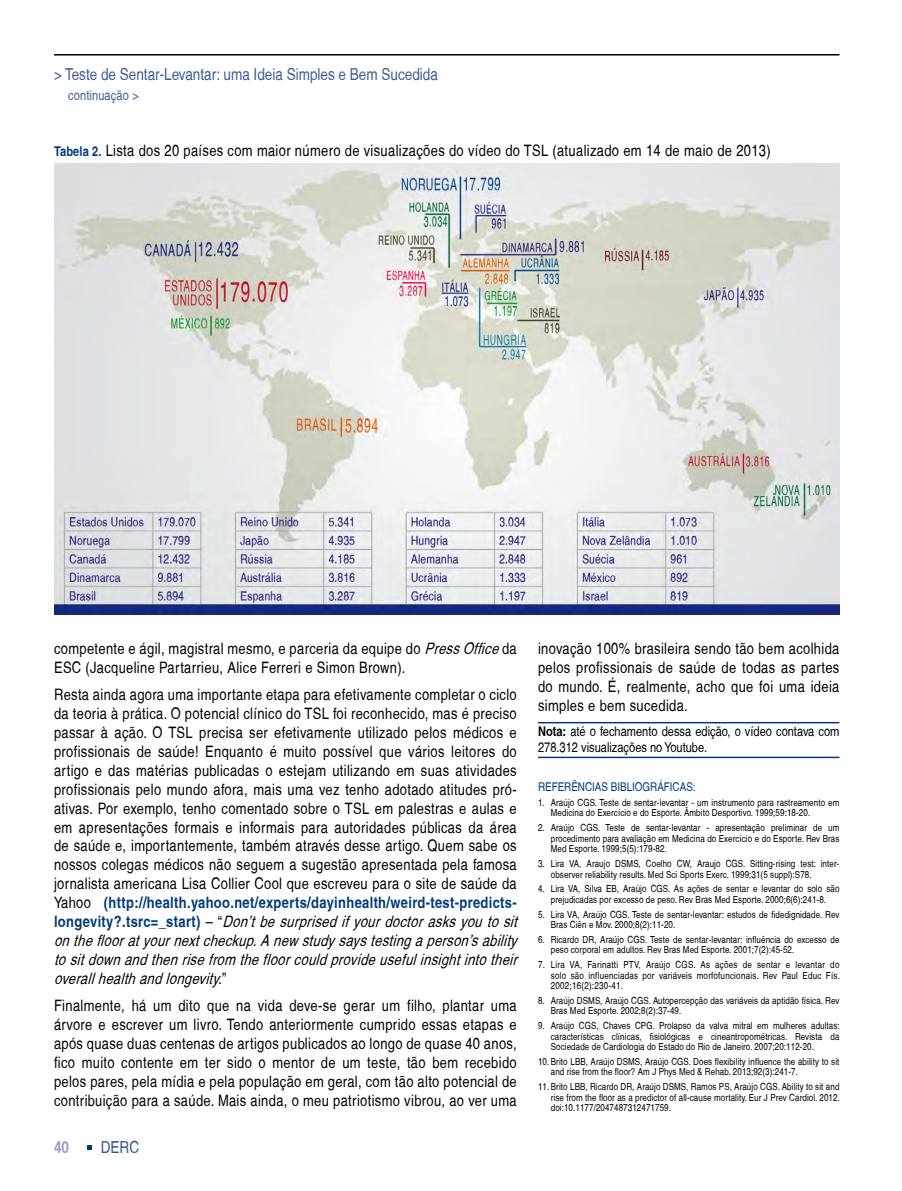
<style>
.page{position:relative;width:902px;height:1191px;background:#fff}
.page>*{position:absolute;margin:0;border:0;box-sizing:border-box;transform-origin:0 0}
.t1{font:condensed 16.5px "Helvetica";color:#3e5d93}
.t2{font:condensed 16.5px "Helvetica";color:#30558e}
.t3{font:700 condensed 16.5px "Helvetica";color:#96a0c3}
.t4{font:condensed 15.75px/18.9px "Helvetica";letter-spacing:.02em;color:#000}
.t5{font:condensed 13.5px/16.2px "Helvetica";color:#000}
.t6{font:condensed 13.5px "Helvetica";letter-spacing:.01em;color:#3e5d93}
.t7{font:condensed 12px "Helvetica";color:#003b79}
.t8{font:condensed 9.75px/10.5px "Helvetica";letter-spacing:.01em;color:#000}
.s1{font-weight:700;font-size:13.5px;color:#003882}
.s2{font-style:italic}
.s3{font-weight:700;color:#003b79}
.s4{font-weight:700}
</style>
<div class="page">
<svg style="left:88px;top:1145px;width:4px;height:4px"></svg>
<hr style="left:54px;top:54px;width:785px;height:2px;background:#000">
<img style="left:54px;top:163px;width:785px;height:451px">
<hr style="left:538px;top:722px;width:301px;height:1px;background:#003882">
<hr style="left:538px;top:756px;width:301px;height:2px;background:#003882">
<p class="t1" style="left:54px;top:65px;width:385px">&gt; Teste de Sentar-Levantar: uma Ideia Simples e Bem Sucedida</p>
<p class="t6" style="left:68px;top:88px;width:72px">continuação &gt;</p>
<p class="t4" style="left:54px;top:141px;width:718px"><span class="s1">Tabela 2.</span> Lista dos 20 países com maior número de visualizações do vídeo do TSL (atualizado em 14 de maio de 2013)</p>
<p class="t4" style="left:54px;top:639px;width:464px">competente e ágil, magistral mesmo, e parceria da equipe do <span class="s2">PressOffice</span>da<br>ESC (Jacqueline Partarrieu, Alice Ferreri e Simon Brown).</p>
<p class="t4" style="left:54px;top:685px;width:469px">Resta ainda agora uma importante etapa para efetivamente completar o ciclo da teoria à prática. O potencial clínico do TSL foi reconhecido, mas é preciso passar à ação. O TSL precisa ser efetivamente utilizado pelos médicos e profissionais de saúde! Enquanto é muito possível que vários leitores do artigo e das matérias publicadas o estejam utilizando em suas atividades profissionais pelo mundo afora, mais uma vez tenho adotado atitudes pró&shy;ativas. Por exemplo, tenho comentado sobre o TSL em palestras e aulas e em apresentações formais e informais para autoridades públicas da área de saúde e, importantemente, também através desse artigo. Quem sabe os nossos colegas médicos não seguem a sugestão apresentada pela famosa jornalista americana Lisa Collier Cool que escreveu para o site de saúde da Yahoo <span class="s3">(http://health.yahoo.net/experts/dayinhealth/weird-test-predicts&shy;l o n g e v i t y ? . t s r c = _ s t a r t )</span> – “ <span class="s2">Don’tbesurprisedifyourdoctorasksyoutosit ontheflooratyournextcheckup.A new studysaystestingaperson’sability tositdownandthenrisefrom thefloorcouldprovideusefulinsightintotheir overallhealthandlongevity.</span>”</p>
<p class="t4" style="left:54px;top:996px;width:464px;text-align:justify">Finalmente, há um dito que na vida deve-se gerar um filho, plantar uma árvore e escrever um livro. Tendo anteriormente cumprido essas etapas e após quase duas centenas de artigos publicados ao longo de quase 40 anos, fico muito contente em ter sido o mentor de um teste, tão bem recebido pelos pares, pela mídia e pela população em geral, com tão alto potencial de contribuição para a saúde. Mais ainda, o meu patriotismo vibrou, ao ver uma</p>
<p class="t3" style="left:54px;top:1136px;width:17px">40</p>
<p class="t2" style="left:101px;top:1137px;width:40px">DERC</p>
<p class="t4" style="left:538px;top:639px;width:303px;text-align:justify">inovação 100% brasileira sendo tão bem acolhida pelos profissionais de saúde de todas as partes do mundo. É, realmente, acho que foi uma ideia simples e bem sucedida.</p>
<p class="t5" style="left:538px;top:723px;width:303px"><span class="s4">Nota:</span> até o fechamento dessa edição, o vídeo contava com<br>278.312 visualizações no Youtube.</p>
<p class="t7" style="left:538px;top:780px;width:15px">Refer</p>
<p class="t7" style="left:571px;top:780px;width:14px">ências</p>
<p class="t7" style="left:610px;top:780px;width:14px">Bibliográficas</p>
<p class="t7" style="left:692px;top:780px;width:4px">:</p>
<p class="t8" style="left:550px;top:797px;width:290px;text-indent:-13px">1. Araújo CGS. Teste de sentar-levantar - um instrumento para rastreamento em<br>Medicina do Exercício e do Esporte. Âmbito Desportivo. 1999;59:18-20.</p>
<p class="t8" style="left:550px;top:822px;width:290px;text-align:justify;text-indent:-13px">2. Araújo CGS. Teste de sentar-levantar - apresentação preliminar de um procedimento para avaliação em Medicina do Exercício e do Esporte. Rev Bras Med Esporte. 1999;5(5):179-82.</p>
<p class="t8" style="left:550px;top:858px;width:290px;text-indent:-13px">3. Lira VA, Araujo DSMS, Coelho CW, Araujo CGS. Sitting-rising test: inter&shy;observer reliability results. Med Sci Sports Exerc. 1999;31(5 suppl):S78.</p>
<p class="t8" style="left:538px;top:883px;width:303px;text-align:center">4. Lira VA, Silva EB, Araújo CGS. As ações de sentar e levantar do solo são prejudicadas por excesso de peso. Rev Bras Med Esporte. 2000;6(6):241-8.</p>
<p class="t8" style="left:550px;top:909px;width:290px;text-indent:-13px">5. Lira VA, Araújo CGS. Teste de sentar-levantar: estudos de fidedignidade. Rev<br>Bras Ciên e Mov. 2000;8(2):11-20.</p>
<p class="t8" style="left:550px;top:934px;width:290px;text-indent:-13px">6. Ricardo DR, Araújo CGS. Teste de sentar-levantar: influência do excesso de peso corporal em adultos. Rev Bras Med Esporte. 2001;7(2):45-52.</p>
<p class="t8" style="left:550px;top:959px;width:290px;text-align:justify;text-indent:-13px">7. Lira VA, Farinatti PTV, Araújo CGS. As ações de sentar e levantar do solo são influenciadas por variáveis morfofuncionais. Rev Paul Educ Fís.<br>2002;16(2):230-41.</p>
<p class="t8" style="left:550px;top:995px;width:290px;text-indent:-13px">8. Araújo DSMS, Araújo CGS. Autopercepção das variáveis da aptidão física. Rev<br>Bras Med Esporte. 2002;8(2):37-49.</p>
<p class="t8" style="left:550px;top:1020px;width:290px;text-align:justify;text-indent:-13px">9. Araújo CGS, Chaves CPG. Prolapso da valva mitral em mulheres adultas: características clínicas, fisiológicas e cineantropométricas. Revista da Sociedade de Cardiologia do Estado do Rio de Janeiro. 2007;20:112-20.</p>
<p class="t8" style="left:550px;top:1056px;width:290px;text-indent:-13px">10. Brito LBB, Araújo DSMS, Araújo CGS. Does flexibility influence the ability to sit and rise from the floor? Am J Phys Med &amp; Rehab. 2013;92(3):241-7.</p>
<p class="t8" style="left:550px;top:1081px;width:290px;text-align:justify;text-indent:-13px">11. Brito LBB, Ricardo DR, Araújo DSMS, Ramos PS, Araújo CGS. Ability to sit and rise from the floor as a predictor of all-cause mortality. Eur J Prev Cardiol. 2012. doi:10.1177/2047487312471759.</p>
</div>
